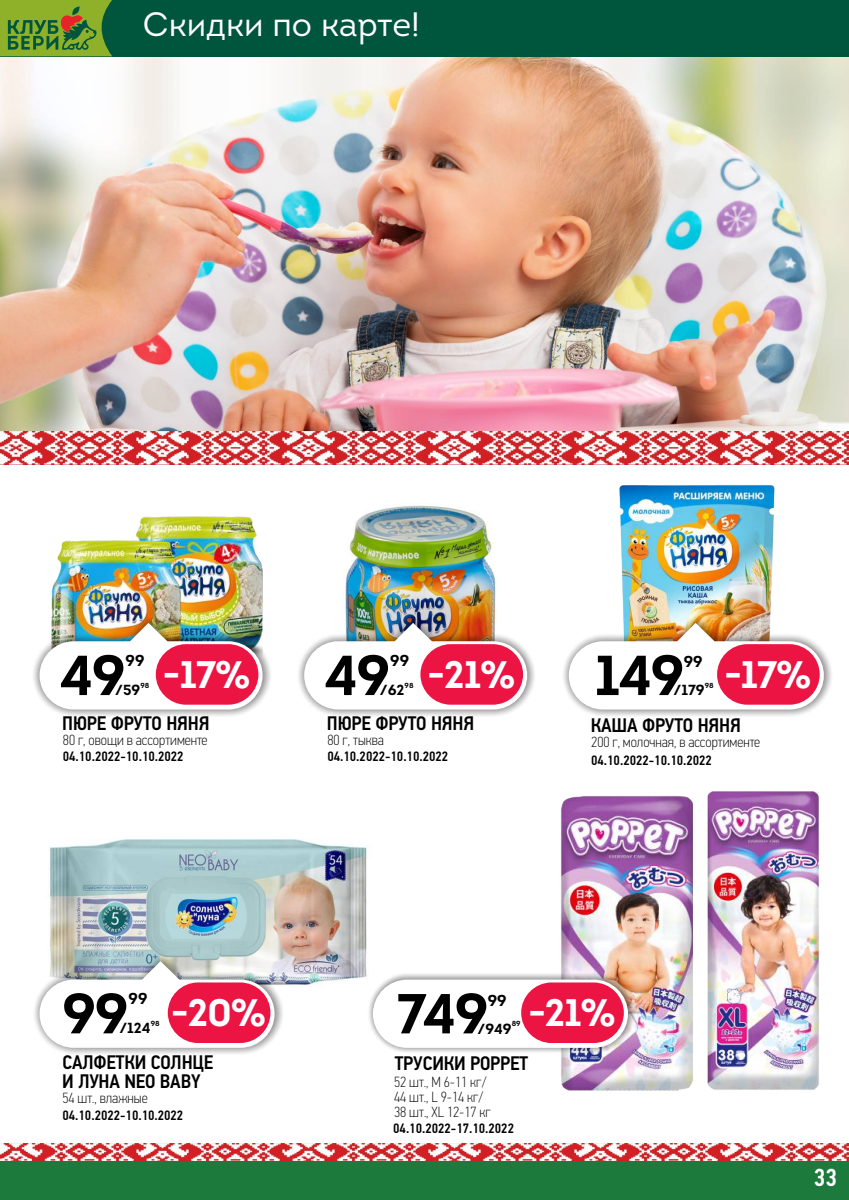
<style>
.page{position:relative;width:849px;height:1200px;background:#fff}
.page>*{position:absolute;margin:0;border:0;box-sizing:border-box;transform-origin:0 0}
.t1{font:56.25px "Intro Bold Caps";letter-spacing:-.03em;color:#000}
.t2{font:700 56.25px "Intro";color:#000}
.t3{font:38.25px "Intro Bold Caps";color:#fff}
.t4{font:33.75px "Intro";color:#fefefe}
.t5{font:500 24.75px "PF Din Text Cond Pro";color:#fff}
.t6{font:500 19.75px/18.8px "PF Din Text Cond Pro";letter-spacing:-.01em;color:#000}
.t7{font:15.75px "Intro Bold Caps";color:#000}
.t8{font:100 14.75px/15.2px "PF Din Text Cond Pro";color:#000}
.t9{font:14.5px "Intro Bold Caps";color:#000}
.t10{font:700 14.5px "Intro";color:#000}
.t11{font:500 13.75px "PF Din Text Cond Pro";color:#000}
.t12{font:7.25px "Intro Bold Caps";color:#000}
.s1{font-family:"Intro";font-weight:700}
.s2{font-family:"Intro Bold Caps";font-weight:400}
</style>
<div class="page">
<img style="left:0;top:56px;width:848px;height:376px">
<div style="left:0;top:0;width:848px;height:56px;background:#00553d"></div>
<svg style="left:0;top:0;width:112px;height:56px;fill:#8fb129"></svg>
<svg style="left:8px;top:6px;width:88px;height:44px"></svg>
<img style="left:49px;top:839px;width:318px;height:146px">
<div style="left:27px;top:948px;width:260px;height:113px;background:#000;opacity:.49"></div>
<svg style="left:40px;top:961px;width:234px;height:87px"></svg>
<div style="left:168px;top:982px;width:102px;height:61px;background:#ec1443;border-radius:30px"></div>
<img style="left:561px;top:791px;width:258px;height:300px">
<div style="left:362px;top:969px;width:276px;height:89px;background:#000;opacity:.49"></div>
<svg style="left:373px;top:980px;width:255px;height:68px"></svg>
<div style="left:521px;top:982px;width:102px;height:61px;background:#ec1443;border-radius:30px"></div>
<img style="left:619px;top:485px;width:156px;height:125px">
<div style="left:555px;top:610px;width:281px;height:113px;background:#000;opacity:.49"></div>
<svg style="left:568px;top:623px;width:255px;height:87px"></svg>
<div style="left:717px;top:644px;width:102px;height:61px;background:#ec1443;border-radius:30px"></div>
<img style="left:137px;top:516px;width:125px;height:94px">
<img style="left:51px;top:532px;width:131px;height:78px">
<div style="left:27px;top:610px;width:248px;height:113px;background:#000;opacity:.49"></div>
<img style="left:40px;top:623px;width:222px;height:87px">
<div style="left:156px;top:644px;width:102px;height:61px;background:#ec1443;border-radius:30px"></div>
<img style="left:344px;top:505px;width:152px;height:105px">
<div style="left:291px;top:610px;width:249px;height:113px;background:#000;opacity:.49"></div>
<img style="left:304px;top:623px;width:223px;height:87px">
<div style="left:420px;top:644px;width:103px;height:61px;background:#ec1443;border-radius:30px"></div>
<img style="left:0;top:1144px;width:848px;height:17px">
<div style="left:0;top:1161px;width:848px;height:39px;background:#1c7b3c"></div>
<img style="left:0;top:432px;width:848px;height:32px">
<h3 class="t4" style="left:143px;top:11px;width:278px">Скидки по карте!</h3>
<h1 class="t2" style="left:60px;top:653px;width:68px">49</h1>
<p class="t7" style="left:126px;top:654px;width:21px">99</p>
<h2 class="t3" style="left:162px;top:659px;width:89px">-<span class="s1">17</span>%</h2>
<h3 class="t6" style="left:62px;top:716px;width:149px">ПЮРЕ ФРУТО НЯНЯ</h3>
<p class="t8" style="left:63px;top:734px;width:146px">80 г, овощи в ассортименте</p>
<p class="t11" style="left:63px;top:751px;width:122px">04.10.2022-10.10.2022</p>
<p class="t10" style="left:115px;top:684px;width:27px"><span class="s2">/</span>59</p>
<p class="t12" style="left:140px;top:682px;width:10px">98</p>
<h1 class="t2" style="left:324px;top:653px;width:68px">49</h1>
<p class="t7" style="left:390px;top:654px;width:21px">99</p>
<h2 class="t3" style="left:427px;top:659px;width:90px">-<span class="s1">21</span>%</h2>
<h3 class="t6" style="left:327px;top:716px;width:149px">ПЮРЕ ФРУТО НЯНЯ</h3>
<p class="t8" style="left:327px;top:734px;width:58px">80 г, тыква</p>
<p class="t11" style="left:327px;top:751px;width:122px">04.10.2022-10.10.2022</p>
<p class="t10" style="left:380px;top:684px;width:26px"><span class="s2">/</span>62</p>
<p class="t12" style="left:404px;top:682px;width:10px">98</p>
<h1 class="t1" style="left:594px;top:653px;width:92px">149</h1>
<p class="t7" style="left:683px;top:656px;width:21px">99</p>
<h2 class="t3" style="left:724px;top:659px;width:89px">-17%</h2>
<h3 class="t6" style="left:590px;top:717px;width:151px">КАША ФРУТО НЯНЯ</h3>
<p class="t8" style="left:591px;top:736px;width:170px">200 г, молочная, в ассортименте</p>
<p class="t11" style="left:591px;top:754px;width:122px">04.10.2022-10.10.2022</p>
<p class="t9" style="left:673px;top:684px;width:33px">/179</p>
<p class="t12" style="left:704px;top:682px;width:10px">98</p>
<h1 class="t1" style="left:62px;top:991px;width:68px">9<span class="s1">9</span></h1>
<p class="t7" style="left:129px;top:992px;width:21px">99</p>
<p class="t9" style="left:119px;top:1023px;width:33px">/<span class="s1">1</span>24</p>
<p class="t12" style="left:151px;top:1021px;width:10px">98</p>
<h2 class="t3" style="left:171px;top:997px;width:97px">-20%</h2>
<h1 class="t1" style="left:396px;top:991px;width:94px">749</h1>
<p class="t7" style="left:487px;top:994px;width:21px">99</p>
<p class="t9" style="left:477px;top:1023px;width:36px">/949</p>
<p class="t12" style="left:511px;top:1021px;width:10px">89</p>
<h2 class="t3" style="left:528px;top:997px;width:89px">-21%</h2>
<h3 class="t6" style="left:62px;top:1055px;width:152px">САЛФЕТКИ СОЛНЦЕ<br>И ЛУНА NEO BABY</h3>
<p class="t8" style="left:62px;top:1092px;width:87px">54 шт., влажные</p>
<p class="t11" style="left:62px;top:1109px;width:122px">04.10.2022-10.10.2022</p>
<h3 class="t6" style="left:395px;top:1056px;width:135px">ТРУСИКИ POPPET</h3>
<p class="t8" style="left:394px;top:1075px;width:98px">52 шт., M 6-11 кг/<br>44 шт., L 9-14 кг/<br>38 шт., XL 12-17 кг</p>
<p class="t11" style="left:393px;top:1122px;width:122px">04.10.2022-17.10.2022</p>
<h3 class="t5" style="left:813px;top:1167px;width:24px">33</h3>
</div>
